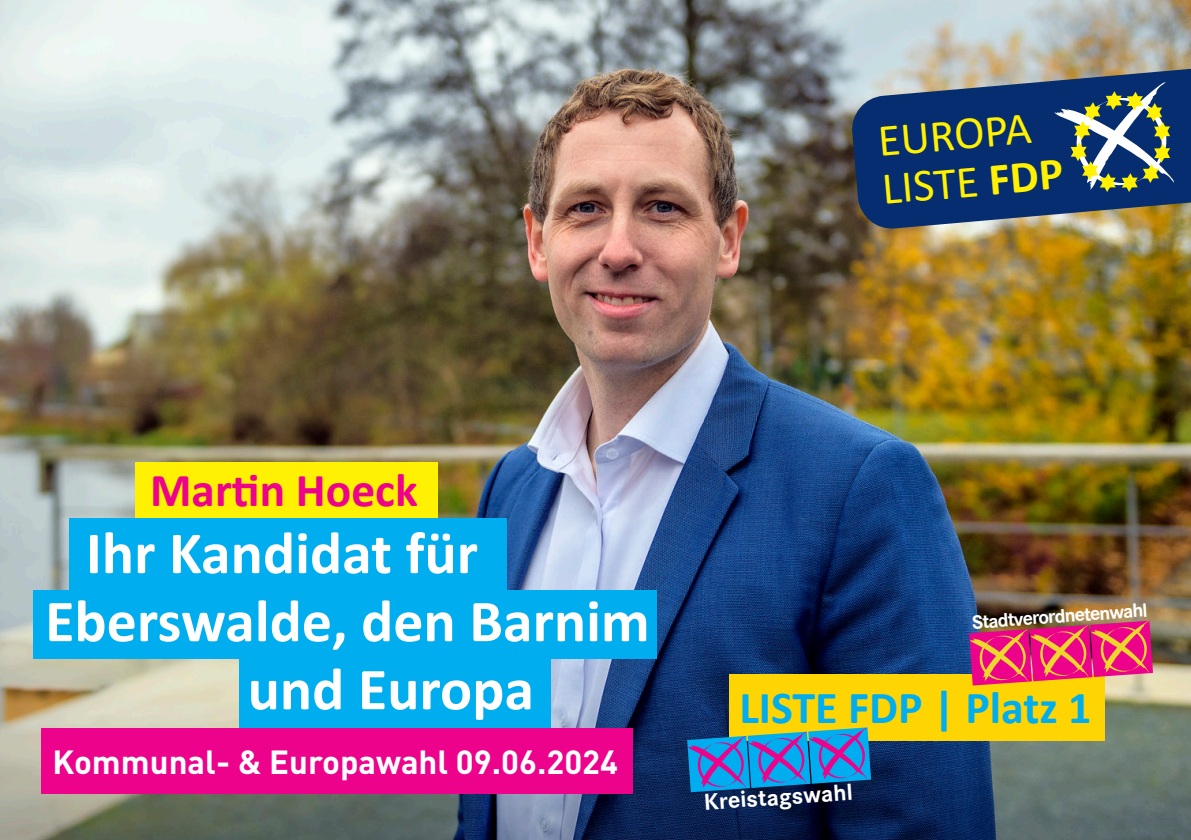
<style>
.page{position:relative;width:1191px;height:840px;background:#fff}
.page>*{position:absolute;margin:0;border:0;box-sizing:border-box;transform-origin:0 0}
.t1{font:700 60px "Calibri";color:#fff}
.t2{font:700 47.4px "Calibri";color:#ed028c}
.t3{font:700 46px "Calibri";color:#00aeef}
.t4{font:46px "Calibri";color:#fff101}
.t5{font:700 33px "DIN Pro";color:#fff}
.t6{font:700 24px "Corporate S";color:#fff}
.t7{font:700 20px "Corporate S";color:#fff}
.s1{font-weight:700}
</style>
<div class="page">
<img style="left:0;top:0;width:1191px;height:839px">
<div style="left:239px;top:654px;width:312px;height:73px;background:#00aeef"></div>
<div style="left:135px;top:461px;width:302px;height:59px;background:#fff101"></div>
<div style="left:41px;top:727px;width:591px;height:66px;background:#ed028c"></div>
<div style="left:69px;top:517px;width:438px;height:74px;background:#00aeef"></div>
<div style="left:33px;top:589px;width:623px;height:68px;background:#00aeef"></div>
<div style="left:729px;top:674px;width:376px;height:67px;background:#fed503"></div>
<svg style="left:687px;top:727px;width:184px;height:64px;background:#3e7bb4"></svg>
<img style="left:969px;top:620px;width:184px;height:65px">
<img style="left:850px;top:63px;width:341px;height:167px">
<svg style="left:1054px;top:81px;width:121px;height:111px;background:#4f6a77"></svg>
<p class="t4" style="left:875px;top:109px;width:155px;rotate:-5deg">EUROPA</p>
<p class="t4" style="left:879px;top:157px;width:183px;rotate:-5deg">LISTE <span class="s1">FDP</span></p>
<p class="t2" style="left:150px;top:456px;width:269px">Martin Hoeck</p>
<p class="t1" style="left:86px;top:510px;width:394px">Ihr Kandidat für</p>
<p class="t1" style="left:45px;top:578px;width:606px">Eberswalde, den Barnim</p>
<p class="t1" style="left:248px;top:646px;width:288px">und Europa</p>
<p class="t5" style="left:53px;top:734px;width:567px">Kommunal- &amp; Europawahl 09.06.2024</p>
<p class="t7" style="left:971px;top:610px;width:178px;rotate:-4deg">Stadtverordnetenwahl</p>
<p class="t3" style="left:739px;top:675px;width:353px">LISTE FDP | Platz 1</p>
<p class="t6" style="left:703px;top:787px;width:151px;rotate:-4deg">Kreistagswahl</p>
</div>
